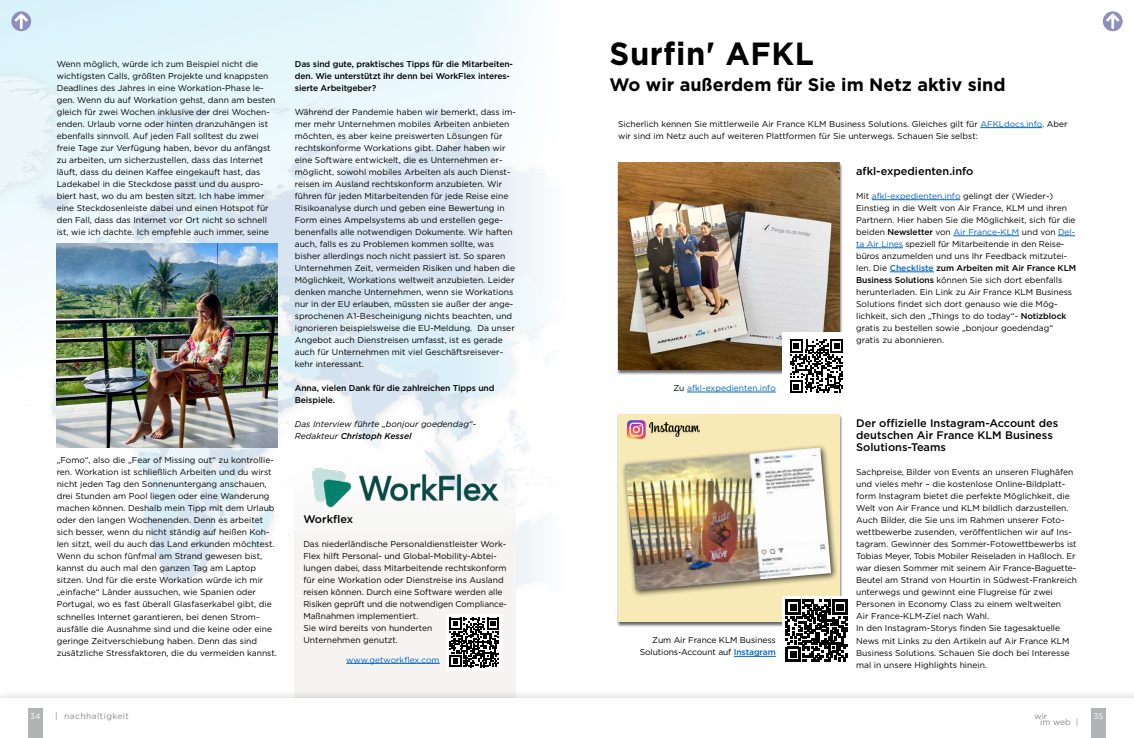
<style>
.page{position:relative;width:1134px;height:738px;background:#fff}
.page>*{position:absolute;margin:0;border:0;box-sizing:border-box;transform-origin:0 0}
.t1{font:700 32px "Gotham";letter-spacing:.02em;color:#000}
.t2{font:700 18px "Gotham";color:#000}
.t3{font:500 11px/12px "Gotham";color:#000}
.t4{font:8.5px/12px "Gotham";color:#000}
.t5{font:500 8.5px/12px "Gotham";letter-spacing:-.01em;color:#000}
.t6{font:italic 8.5px/12px "Gotham";color:#000}
.t7{font:8.5px "Gotham";color:#0563c1}
.t8{font:8.5px "Gotham";letter-spacing:.05em;color:#87888a}
.t9{font:8px "Gotham";color:#fff}
.s1{font-weight:500}
.s2{color:#0563c1}
.s3{color:#000}
.s4{font-weight:500;color:#0563c1}
</style>
<div class="page">
<svg style="left:1103px;top:11px;width:20px;height:20px"></svg>
<svg style="left:1106px;top:13px;width:13px;height:16px"></svg>
<img style="left:0;top:0;width:544px;height:688px">
<div style="left:295px;top:468px;width:221px;height:269px;background:#f5f4f3"></div>
<img style="left:303px;top:459px;width:203px;height:49px">
<div style="left:446px;top:613px;width:57px;height:57px;background:#fff"></div>
<svg style="left:449px;top:617px;width:50px;height:49px"></svg>
<hr style="left:346px;top:662px;width:94px;height:1px;background:#0563c1">
<img style="left:57px;top:243px;width:221px;height:204px">
<hr style="left:872px;top:199px;width:88px;height:1px;background:#0563c1">
<hr style="left:953px;top:235px;width:66px;height:1px;background:#0563c1">
<svg style="left:1058px;top:235px;width:17px;height:1px"></svg>
<hr style="left:856px;top:247px;width:47px;height:1px;background:#0563c1">
<hr style="left:890px;top:271px;width:44px;height:1px;background:#0563c1">
<hr style="left:980px;top:127px;width:62px;height:1px;background:#0563c1">
<div style="left:617px;top:162px;width:226px;height:213px;background:#000;opacity:.6"></div>
<img style="left:618px;top:162px;width:221px;height:207px">
<div style="left:617px;top:414px;width:226px;height:213px;background:#000;opacity:.6"></div>
<div style="left:618px;top:414px;width:221px;height:207px;background:#f7eab6"></div>
<img style="left:627px;top:420px;width:19px;height:18px">
<svg style="left:629px;top:422px;width:14px;height:14px"></svg>
<img style="left:649px;top:422px;width:50px;height:14px">
<hr style="left:687px;top:391px;width:89px;height:1px;background:#0563c1">
<hr style="left:734px;top:655px;width:42px;height:1px;background:#0563c1">
<div style="left:782px;top:332px;width:68px;height:68px;background:#fff"></div>
<svg style="left:790px;top:339px;width:53px;height:53px"></svg>
<div style="left:782px;top:596px;width:68px;height:68px;background:linear-gradient(to right,#fff,#fff)"></div>
<svg style="left:786px;top:599px;width:61px;height:62px"></svg>
<div style="left:621px;top:443px;width:218px;height:154px;background:#000;opacity:.75"></div>
<img style="left:625px;top:447px;width:206px;height:142px">
<svg style="left:11px;top:11px;width:20px;height:20px"></svg>
<svg style="left:15px;top:13px;width:13px;height:16px"></svg>
<div style="left:0;top:688px;width:1134px;height:49px;background:#000;opacity:.6"></div>
<div style="left:0;top:697px;width:1134px;height:40px;background:#fff"></div>
<div style="left:28px;top:708px;width:15px;height:29px;background:#b1b3b4"></div>
<div style="left:1091px;top:708px;width:15px;height:29px;background:#b1b3b4"></div>
<p class="t4" style="left:57px;top:57px;width:220px">Wenn möglich, würde ich zum Beispiel nicht die wichtigsten Calls, größten Projekte und knappsten Deadlines des Jahres in eine Workation-Phase le&shy;gen. Wenn du auf Workation gehst, dann am besten gleich für zwei Wochen inklusive der drei Wochen&shy;enden. Urlaub vorne oder hinten dranzuhängen ist ebenfalls sinnvoll. Auf jeden Fall solltest du zwei freie Tage zur Verfügung haben, bevor du anfängst zu arbeiten, um sicherzustellen, dass das Internet läuft, dass du deinen Kaffee eingekauft hast, das Ladekabel in die Steckdose passt und du auspro&shy;biert hast, wo du am besten sitzt. Ich habe immer eine Steckdosenleiste dabei und einen Hotspot für den Fall, dass das Internet vor Ort nicht so schnell ist, wie ich dachte. Ich empfehle auch immer, seine</p>
<p class="t4" style="left:57px;top:453px;width:222px">„Fomo“, also die „Fear of Missing out“ zu kontrollie&shy;ren. Workation ist schließlich Arbeiten und du wirst nicht jeden Tag den Sonnenuntergang anschauen, drei Stunden am Pool liegen oder eine Wanderung machen können. Deshalb mein Tipp mit dem Urlaub oder den langen Wochenenden. Denn es arbeitet sich besser, wenn du nicht ständig auf heißen Koh&shy;len sitzt, weil du auch das Land erkunden möchtest.<br>Wenn du schon fünfmal am Strand gewesen bist, kannst du auch mal den ganzen Tag am Laptop sitzen. Und für die erste Workation würde ich mir „einfache“ Länder aussuchen, wie Spanien oder Portugal, wo es fast überall Glasfaserkabel gibt, die schnelles Internet garantieren, bei denen Strom&shy;ausfälle die Ausnahme sind und die keine oder eine geringe Zeitverschiebung haben. Denn das sind zusätzliche Stressfaktoren, die du vermeiden kannst.</p>
<p class="t5" style="left:295px;top:58px;width:220px">Das sind gute, praktisches Tipps für die Mitarbeiten&shy;den. Wie unterstützt ihr denn bei WorkFlex interes&shy;sierte Arbeitgeber?</p>
<p class="t4" style="left:295px;top:106px;width:223px">Während der Pandemie haben wir bemerkt, dass im&shy;mer mehr Unternehmen mobiles Arbeiten anbieten möchten, es aber keine preiswerten Lösungen für rechtskonforme Workations gibt. Daher haben wir eine Software entwickelt, die es Unternehmen er&shy;möglicht, sowohl mobiles Arbeiten als auch Dienst&shy;reisen im Ausland rechtskonform anzubieten. Wir führen für jeden Mitarbeitenden für jede Reise eine Risikoanalyse durch und geben eine Bewertung in Form eines Ampelsystems ab und erstellen gege&shy;benenfalls alle notwendigen Dokumente. Wir haften auch, falls es zu Problemen kommen sollte, was bisher allerdings noch nicht passiert ist. So sparen Unternehmen Zeit, vermeiden Risiken und haben die Möglichkeit, Workations weltweit anzubieten. Leider denken manche Unternehmen, wenn sie Workations nur in der EU erlauben, müssten sie außer der ange&shy;sprochenen A1-Bescheinigung nichts beachten, und ignorieren beispielsweise die EU-Meldung. Da unser Angebot auch Dienstreisen umfasst, ist es gerade auch für Unternehmen mit viel Geschäftsreisever&shy;kehr interessant.</p>
<p class="t5" style="left:295px;top:382px;width:201px">Anna, vielen Dank für die zahlreichen Tipps und<br>Beispiele.</p>
<p class="t6" style="left:295px;top:418px;width:183px">Das Interview führte „bonjour goedendag“-<br>Redakteur <span class="s1">Christoph Kessel</span></p>
<p class="t3" style="left:303px;top:513px;width:51px">Workflex</p>
<p class="t4" style="left:303px;top:537px;width:205px">Das niederländische Personaldienstleister Work-Flex hilft Personal- und Global-Mobility-Abtei&shy;lungen dabei, dass Mitarbeitende rechtskonform für eine Workation oder Dienstreise ins Ausland reisen können. Durch eine Software werden alle Risiken geprüft und die notwendigen Compliance-Maßnahmen implementiert.<br>Sie wird bereits von hunderten<br>Unternehmen genutzt.</p>
<p class="t7" style="left:346px;top:653px;width:95px">www.getworkflex.com</p>
<h1 class="t1" style="left:609px;top:33px;width:206px">Surfin' AFKL</h1>
<h2 class="t2" style="left:609px;top:73px;width:397px">Wo wir außerdem für Sie im Netz aktiv sind</h2>
<p class="t4" style="left:618px;top:117px;width:451px">Sicherlich kennen Sie mittlerweile Air France KLM Business Solutions. Gleiches gilt für <span class="s2">AFKLdocs.info</span>. Aber wir sind im Netz auch auf weiteren Plattformen für Sie unterwegs. Schauen Sie selbst:</p>
<p class="t7" style="left:673px;top:382px;width:104px"><span class="s3">Zu</span> afkl-expedienten.info</p>
<p class="t4" style="left:640px;top:633px;width:138px;text-align:right">Zum Air France KLM Business<br>Solutions-Account auf <span class="s4">Instagram</span></p>
<p class="t3" style="left:856px;top:165px;width:119px">afkl-expedienten.info</p>
<p class="t4" style="left:856px;top:189px;width:222px">Mit <span class="s2">afkl-expedienten.info</span> gelingt der (Wieder-)<br>Einstieg in die Welt von Air France, KLM und ihren Partnern. Hier haben Sie die Möglichkeit, sich für die beiden <span class="s1">Newsletter</span> von <span class="s2">Air France-KLM</span> und von <span class="s2">Del&shy;ta Air Lines</span> speziell für Mitarbeitende in den Reise&shy;büros anzumelden und uns Ihr Feedback mitzutei&shy;len. Die <span class="s4">Checkliste</span> <span class="s1">zum Arbeiten mit Air France KLM Business Solutions</span> können Sie sich dort ebenfalls herunterladen. Ein Link zu Air France KLM Business Solutions findet sich dort genauso wie die Mög&shy;lichkeit, sich den „Things to do today“- <span class="s1">Notizblock </span>gratis zu bestellen sowie „bonjour goedendag“ gratis zu abonnieren.</p>
<p class="t3" style="left:856px;top:417px;width:204px">Der offizielle Instagram-Account des deutschen Air France KLM Business<br>Solutions-Teams</p>
<p class="t4" style="left:856px;top:465px;width:223px">Sachpreise, Bilder von Events an unseren Flughäfen und vieles mehr – die kostenlose Online-Bildplatt&shy;form Instagram bietet die perfekte Möglichkeit, die Welt von Air France und KLM bildlich darzustellen.<br>Auch Bilder, die Sie uns im Rahmen unserer Foto&shy;wettbewerbe zusenden, veröffentlichen wir auf Ins&shy;tagram. Gewinner des Sommer-Fotowettbewerbs ist Tobias Meyer, Tobis Mobiler Reiseladen in Haßloch. Er war diesen Sommer mit seinem Air France-Baguette-Beutel am Strand von Hourtin in Südwest-Frankreich unterwegs und gewinnt eine Flugreise für zwei Personen in Economy Class zu einem weltweiten<br>Air France-KLM-Ziel nach Wahl.<br>In den Instagram-Storys finden Sie tagesaktuelle News mit Links zu den Artikeln auf Air France KLM Business Solutions. Schauen Sie doch bei Interesse mal in unsere Highlights hinein.</p>
<p class="t9" style="left:30px;top:710px;width:12px">34</p>
<p class="t8" style="left:55px;top:710px;width:75px">| nachhaltigkeit</p>
<p class="t8" style="left:1034px;top:710px;width:14px">wir</p>
<p class="t9" style="left:1093px;top:710px;width:11px">35</p>
<p class="t8" style="left:1040px;top:715px;width:40px">im web |</p>
</div>
